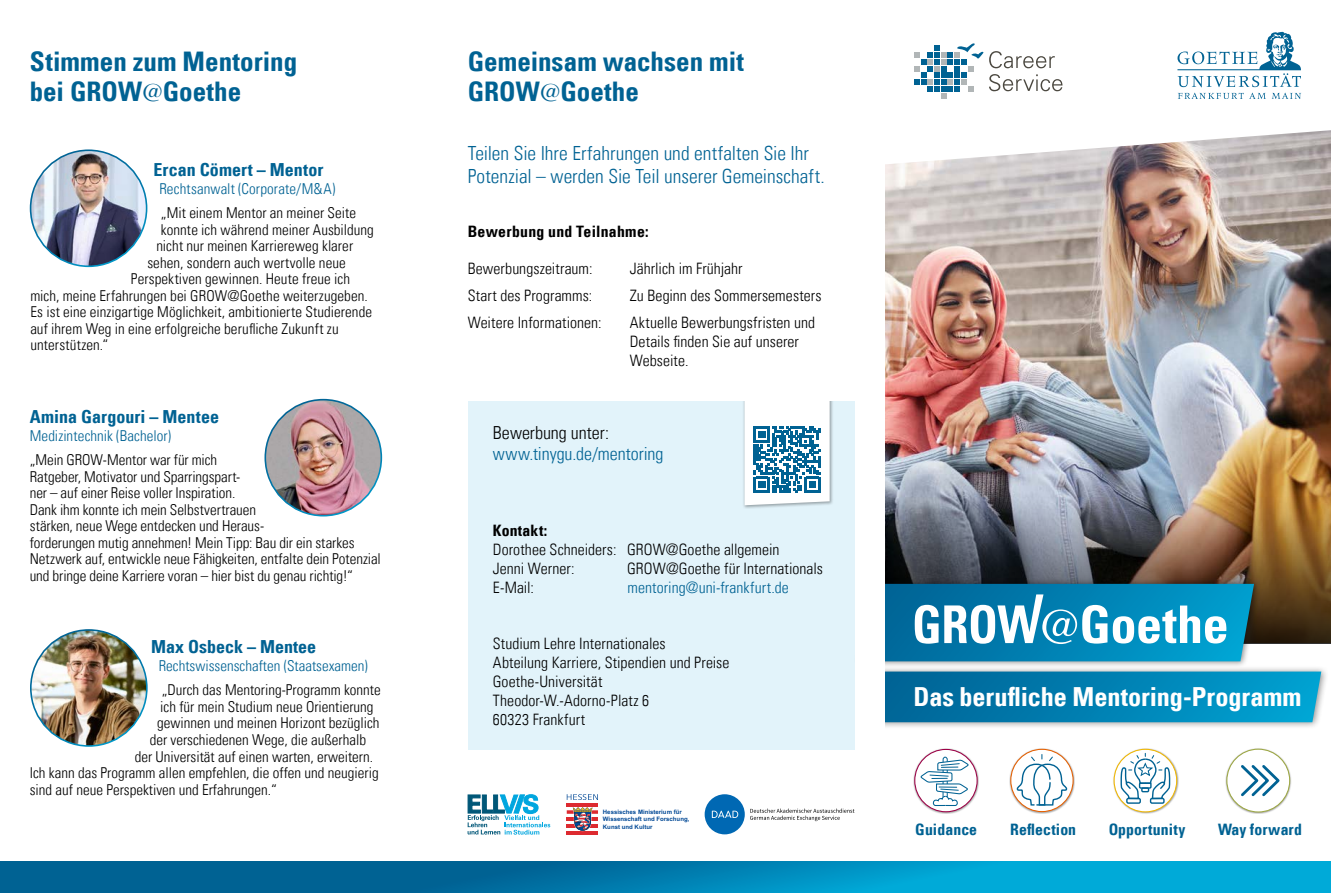
<style>
.page{position:relative;width:1331px;height:893px;background:#fff}
.page>*{position:absolute;margin:0;border:0;box-sizing:border-box;transform-origin:0 0}
.t1{font:51.9px "Univers Com 67 Bold Cond";letter-spacing:-.005em;color:#fff}
.t2{font:27px/30px "Univers Com 67 Bold Cond";color:#006293}
.t3{font:26.25px "Univers Com 67 Bold Cond";letter-spacing:-.005em;color:#fff}
.t4{font:19.5px/23.4px "Univers Com 47 Light Cond";color:#006293}
.t5{font:18px "Univers Com 67 Bold Cond";color:#006293}
.t6{font:18px "Univers Com 47 Light Cond";color:#006293}
.t7{font:18px "Univers Com 47 Light Cond";color:#000}
.t8{font:15.75px/18.9px "Univers Com 47 Light Cond";letter-spacing:.005em;color:#000}
.t9{font:15.75px "Univers Com 67 Bold Cond";letter-spacing:.005em;color:#006293}
.t10{font:15.75px "Univers Com 67 Bold Cond";letter-spacing:.015em;color:#000}
.t11{font:15.75px "Univers Com 47 Light Cond";letter-spacing:.005em;color:#006293}
.t12{font:15px/16.5px "Univers Com 47 Light Cond";color:#000}
.t13{font:15px "Univers Com 47 Light Cond";color:#006293}
.t14{font:700 6px/7.4px "Arial";color:#004895}
.s1{font-family:"Meridien"}
</style>
<div class="page">
<img style="left:31px;top:150px;width:116px;height:116px;border-radius:58px">
<div style="left:30px;top:149px;width:117px;height:118px;border:2px solid #fff;border-radius:50%"></div>
<img style="left:265px;top:400px;width:116px;height:116px;border-radius:57px">
<div style="left:264px;top:399px;width:118px;height:117px;border:2px solid #fff;border-radius:50%"></div>
<img style="left:31px;top:630px;width:116px;height:116px;border-radius:58px">
<div style="left:30px;top:629px;width:118px;height:118px;border:2px solid #fff;border-radius:50%"></div>
<div style="left:468px;top:401px;width:387px;height:349px;background:#e2f3fa"></div>
<div style="left:742px;top:389px;width:91px;height:120px;background:#000;opacity:.35"></div>
<svg style="left:745px;top:401px;width:85px;height:104px;background:#a9c9da"></svg>
<div style="left:438px;top:383px;width:433px;height:18px;background:#fff"></div>
<img style="left:885px;top:164px;width:446px;height:315px">
<svg style="left:894px;top:31px;width:437px;height:133px"></svg>
<img style="left:885px;top:479px;width:446px;height:165px">
<div style="left:854px;top:578px;width:406px;height:90px;background:#000;opacity:.45"></div>
<svg style="left:884px;top:584px;width:370px;height:77px;background:#1b8fba"></svg>
<div style="left:860px;top:665px;width:469px;height:65px;background:#000;opacity:.45"></div>
<svg style="left:884px;top:672px;width:437px;height:50px;background:#0282b3"></svg>
<div style="left:855px;top:0;width:29px;height:893px;background:#fff"></div>
<svg style="left:0;top:861px;width:1331px;height:32px;background:#0082b3"></svg>
<svg style="left:468px;top:794px;width:82px;height:41px"></svg>
<hr style="left:567px;top:803px;width:31px;height:4px;background:#dd2a30">
<svg style="left:567px;top:810px;width:31px;height:4px"></svg>
<hr style="left:567px;top:817px;width:31px;height:4px;background:#dd2a30">
<hr style="left:567px;top:824px;width:31px;height:4px;background:#dd2a30">
<hr style="left:567px;top:831px;width:31px;height:4px;background:#dd2a30">
<svg style="left:572px;top:807px;width:21px;height:24px"></svg>
<svg style="left:567px;top:794px;width:31px;height:6px"></svg>
<svg style="left:914px;top:42px;width:148px;height:56px"></svg>
<svg style="left:1177px;top:32px;width:124px;height:55px"></svg>
<svg style="left:1178px;top:93px;width:88px;height:5px"></svg>
<svg style="left:1272px;top:93px;width:29px;height:5px"></svg>
<div style="left:705px;top:794px;width:40px;height:40px;background:#0068b3;border-radius:50%"></div>
<svg style="left:712px;top:811px;width:26px;height:7px"></svg>
<svg style="left:750px;top:808px;width:104px;height:13px"></svg>
<div style="left:913px;top:748px;width:66px;height:66px;background:#000;opacity:.35"></div>
<svg style="left:915px;top:749px;width:62px;height:63px"></svg>
<div style="left:914px;top:749px;width:64px;height:63px;border:1px solid #9d0046;border-radius:50%"></div>
<svg style="left:920px;top:756px;width:49px;height:51px"></svg>
<div style="left:1225px;top:748px;width:67px;height:66px;background:#000;opacity:.35"></div>
<div style="left:1227px;top:749px;width:63px;height:63px;background:#fff;border-radius:50%"></div>
<div style="left:1226px;top:749px;width:64px;height:63px;border:1px solid #9da843;border-radius:50%"></div>
<svg style="left:1241px;top:765px;width:39px;height:32px"></svg>
<div style="left:1113px;top:748px;width:66px;height:66px;background:#000;opacity:.35"></div>
<svg style="left:1114px;top:749px;width:63px;height:63px"></svg>
<div style="left:1113px;top:749px;width:64px;height:63px;border:1px solid #f1b700;border-radius:50%"></div>
<div style="left:1150px;top:798px;width:15px;height:6px;border:1px solid #006293"></div>
<div style="left:1126px;top:798px;width:15px;height:6px;border:1px solid #006293"></div>
<svg style="left:1120px;top:753px;width:51px;height:47px"></svg>
<div style="left:1009px;top:748px;width:66px;height:66px;background:#000;opacity:.35"></div>
<svg style="left:1011px;top:749px;width:62px;height:63px"></svg>
<div style="left:1010px;top:749px;width:64px;height:63px;border:1px solid #e76000;border-radius:50%"></div>
<svg style="left:1016px;top:754px;width:52px;height:52px"></svg>
<h2 class="t2" style="left:30px;top:46px;width:269px">Stimmen zum Mentoring bei GROW<span class="s1">@</span>Goethe</h2>
<h2 class="t2" style="left:468px;top:46px;width:278px">Gemeinsam wachsen mit<br>GROW<span class="s1">@</span>Goethe</h2>
<p class="t5" style="left:153px;top:158px;width:172px">Ercan Cömert – Mentor</p>
<p class="t13" style="left:159px;top:179px;width:178px">Rechtsanwalt (Corporate/M&amp;A)</p>
<p class="t12" style="left:161px;top:205px;width:197px">„Mit einem Mentor an meiner Seite</p>
<p class="t12" style="left:161px;top:221px;width:214px">konnte ich während meiner Ausbildung</p>
<p class="t12" style="left:156px;top:238px;width:198px">nicht nur meinen Karriereweg klarer</p>
<p class="t12" style="left:147px;top:254px;width:200px">sehen, sondern auch wertvolle neue</p>
<p class="t12" style="left:131px;top:271px;width:221px">Perspektiven gewinnen. Heute freue ich</p>
<p class="t12" style="left:30px;top:287px;width:339px">mich, meine Erfahrungen bei GROW@Goethe weiterzugeben.</p>
<p class="t12" style="left:30px;top:304px;width:343px">Es ist eine einzigartige Möglichkeit, ambitionierte Studierende</p>
<p class="t12" style="left:30px;top:320px;width:310px">auf ihrem Weg in eine erfolgreiche berufliche Zukunft zu</p>
<p class="t12" style="left:30px;top:337px;width:80px">unterstützen.“</p>
<p class="t5" style="left:30px;top:405px;width:191px">Amina Gargouri – Mentee</p>
<p class="t13" style="left:30px;top:426px;width:143px">Medizintechnik (Bachelor)</p>
<p class="t12" style="left:30px;top:452px;width:353px">„Mein GROW-Mentor war für mich<br>Ratgeber, Motivator und Sparringspart-<br>ner – auf einer Reise voller Inspiration.<br>Dank ihm konnte ich mein Selbstvertrauen<br>stärken, neue Wege entdecken und Heraus-<br>forderungen mutig annehmen! Mein Tipp: Bau dir ein starkes Netzwerk auf, entwickle neue Fähigkeiten, entfalte dein Potenzial und bringe deine Karriere voran – hier bist du genau richtig!“</p>
<p class="t5" style="left:151px;top:635px;width:166px">Max Osbeck – Mentee</p>
<p class="t13" style="left:159px;top:656px;width:211px">Rechtswissenschaften (Staatsexamen)</p>
<p class="t12" style="left:162px;top:682px;width:221px">„Durch das Mentoring-Programm konnte</p>
<p class="t12" style="left:160px;top:698px;width:215px">ich für mein Studium neue Orientierung</p>
<p class="t12" style="left:157px;top:715px;width:224px">gewinnen und meinen Horizont bezüglich</p>
<p class="t12" style="left:150px;top:731px;width:218px">der verschiedenen Wege, die außerhalb</p>
<p class="t12" style="left:135px;top:748px;width:240px">der Universität auf einen warten, erweitern.</p>
<p class="t12" style="left:30px;top:764px;width:350px">Ich kann das Programm allen empfehlen, die offen und neugierig</p>
<p class="t12" style="left:30px;top:781px;width:249px">sind auf neue Perspektiven und Erfahrungen.“</p>
<h3 class="t4" style="left:468px;top:141px;width:358px">Teilen Sie Ihre Erfahrungen und entfalten Sie Ihr<br>Potenzial – werden Sie Teil unserer Gemeinschaft.</h3>
<p class="t10" style="left:468px;top:222px;width:182px">Bewerbung und Teilnahme:</p>
<p class="t8" style="left:468px;top:259px;width:126px">Bewerbungszeitraum:</p>
<p class="t8" style="left:630px;top:259px;width:114px">Jährlich im Frühjahr</p>
<p class="t8" style="left:468px;top:286px;width:126px">Start des Programms:</p>
<p class="t8" style="left:630px;top:286px;width:193px">Zu Beginn des Sommersemesters</p>
<p class="t8" style="left:468px;top:313px;width:135px">Weitere Informationen:</p>
<p class="t8" style="left:630px;top:313px;width:187px">Aktuelle Bewerbungsfristen und<br>Details finden Sie auf unserer<br>Webseite.</p>
<p class="t7" style="left:493px;top:422px;width:118px">Bewerbung unter:</p>
<p class="t6" style="left:493px;top:443px;width:172px">www.tinygu.de/mentoring</p>
<p class="t10" style="left:493px;top:521px;width:56px">Kontakt:</p>
<p class="t8" style="left:493px;top:540px;width:288px">Dorothee Schneiders: GROW@Goethe allgemein<br>Jenni Werner:</p>
<p class="t8" style="left:627px;top:559px;width:197px">GROW@Goethe für Internationals</p>
<p class="t8" style="left:493px;top:578px;width:43px">E-Mail:</p>
<p class="t11" style="left:627px;top:578px;width:163px">mentoring@uni-frankfurt.de</p>
<p class="t8" style="left:493px;top:634px;width:238px">Studium Lehre Internationales<br>Abteilung Karriere, Stipendien und Preise<br>Goethe-Universität<br>Theodor-W.-Adorno-Platz 6<br>60323 Frankfurt</p>
<p class="t14" style="left:603px;top:808px;width:88px">Hessisches Ministerium für<br>Wissenschaft und Forschung,<br>Kunst und Kultur</p>
<h1 class="t1" style="left:1039px;top:593px;width:191px"><span class="s1">@</span>Goethe</h1>
<h3 class="t3" style="left:913px;top:681px;width:389px">Das berufliche Mentoring-Programm</h3>
<p class="t9" style="left:915px;top:819px;width:63px">Guidance</p>
<p class="t9" style="left:1010px;top:819px;width:67px">Reflection</p>
<p class="t9" style="left:1109px;top:819px;width:78px">Opportunity</p>
<p class="t9" style="left:1218px;top:819px;width:85px">Way forward</p>
</div>
